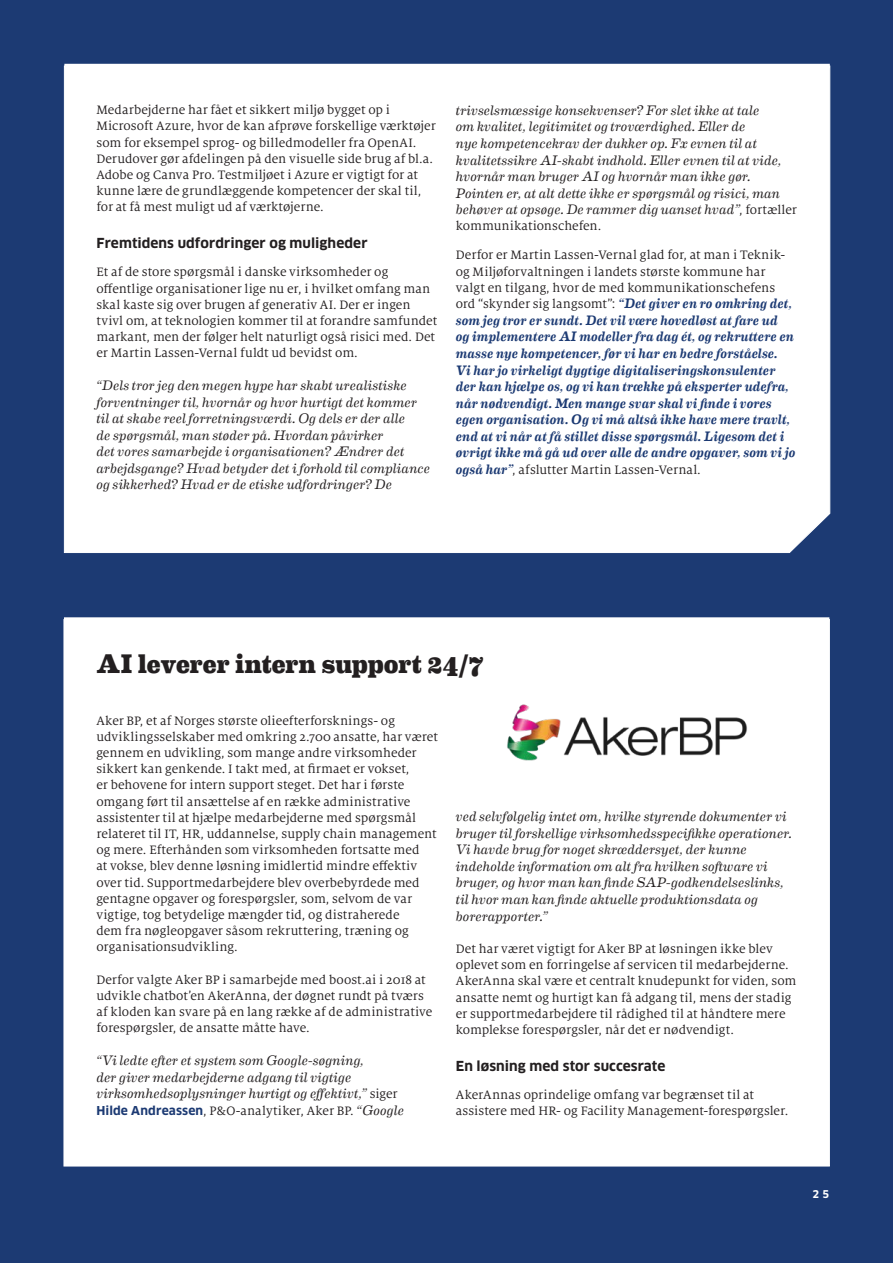
<style>
.page{position:relative;width:893px;height:1263px;background:#1c3a73}
.page>*{position:absolute;margin:0;border:0;box-sizing:border-box;transform-origin:0 0}
.t1{font:800 27px "Eames Century Modern";color:#231f20}
.t2{font:italic 13.8px/16.5px "Eames Century Modern";letter-spacing:.01em;color:#231f20}
.t3{font:italic 500 13.8px/16.5px "Eames Century Modern";letter-spacing:.01em;color:#1c3a73}
.t4{font:13.5px/16.2px "Milo Serif OT";color:#231f20}
.t5{font:700 13.5px "Clan OT";letter-spacing:.005em;color:#231f20}
.Genre{font:700 10.5px "Clan OT";color:#fff}
.s1{font-family:"Milo Serif OT";font-style:normal;font-size:13.5px}
.s2{font-family:"Eames Century Modern";font-weight:500;font-style:italic;font-size:13.8px;color:#1c3a73}
.s3{font-family:"Clan OT";font-weight:700;font-size:12px;color:#1c3a73}
.s4{font-family:"Eames Century Modern";font-style:italic;font-size:13.8px}
</style>
<div class="page">
<div style="left:64px;top:619px;width:766px;height:547px;background:#fff;border:1px solid #fff"></div>
<div style="left:64px;top:68px;width:766px;height:485px;background:#fff"></div>
<div style="left:64px;top:617px;width:765px;height:5px;background:#fff"></div>
<hr style="left:64px;top:64px;width:766px;height:4px;background:#fff">
<img style="left:507px;top:704px;width:240px;height:57px">
<p class="t4" style="left:96px;top:102px;width:341px">Medarbejderne har fået et sikkert miljø bygget op i Microsoft Azure, hvor de kan afprøve forskellige værktøjer som for eksempel sprog- og billedmodeller fra OpenAI.<br>Derudover gør afdelingen på den visuelle side brug af bl.a.<br>Adobe og Canva Pro. Testmiljøet i Azure er vigtigt for at kunne lære de grundlæggende kompetencer der skal til, for at få mest muligt ud af værktøjerne.</p>
<p class="t5" style="left:96px;top:236px;width:273px">Fremtidens udfordringer og muligheder</p>
<p class="t4" style="left:96px;top:264px;width:342px">Et af de store spørgsmål i danske virksomheder og offentlige organisationer lige nu er, i hvilket omfang man skal kaste sig over brugen af generativ AI. Der er ingen tvivl om, at teknologien kommer til at forandre samfundet markant, men der følger helt naturligt også risici med. Det er Martin Lassen-Vernal fuldt ud bevidst om.</p>
<p class="t2" style="left:96px;top:376px;width:335px">“Dels tror jeg den megen hype har skabt urealistiske forventninger til, hvornår og hvor hurtigt det kommer til at skabe reel forretningsværdi. Og dels er der alle<br>de spørgsmål, man støder på. Hvordan påvirker<br>det vores samarbejde i organisationen? Ændrer det arbejdsgange? Hvad betyder det i forhold til compliance og sikkerhed? Hvad er de etiske udfordringer? De</p>
<p class="t2" style="left:456px;top:101px;width:342px">trivselsmæssige konsekvenser? For slet ikke at tale<br>om kvalitet, legitimitet og troværdighed. Eller de<br>nye kompetencekrav der dukker op. Fx evnen til at kvalitetssikre AI-skabt indhold. Eller evnen til at vide, hvornår man bruger AI og hvornår man ikke gør.<br>Pointen er, at alt dette ikke er spørgsmål og risici, man behøver at opsøge. De rammer dig uanset hvad”<span class="s1">, fortæller</span></p>
<p class="t4" style="left:456px;top:218px;width:147px">kommunikationschefen.</p>
<p class="t4" style="left:456px;top:247px;width:338px">Derfor er Martin Lassen-Vernal glad for, at man i Teknik&shy;og Miljøforvaltningen i landets største kommune har valgt en tilgang, hvor de med kommunikationschefens ord “skynder sig langsomt”: <span class="s2">“Det giver en ro omkring det,</span></p>
<p class="t3" style="left:456px;top:311px;width:341px">som jeg tror er sundt. Det vil være hovedløst at fare ud<br>og implementere AI modeller fra dag ét, og rekruttere en masse nye kompetencer, før vi har en bedre forståelse.<br>Vi har jo virkeligt dygtige digitaliseringskonsulenter der kan hjælpe os, og vi kan trække på eksperter udefra, når nødvendigt. Men mange svar skal vi finde i vores egen organisation. Og vi må altså ikke have mere travlt, end at vi når at få stillet disse spørgsmål. Ligesom det i øvrigt ikke må gå ud over alle de andre opgaver, som vi jo</p>
<p class="t4" style="left:456px;top:462px;width:246px"><span class="s2">også har”</span>, afslutter Martin Lassen-Vernal.</p>
<p class="t1" style="left:97px;top:643px;width:388px">AI leverer intern support 24/7</p>
<p class="t4" style="left:96px;top:712px;width:343px">Aker BP, et af Norges største olieefterforsknings- og udviklingsselskaber med omkring 2.700 ansatte, har været gennem en udvikling, som mange andre virksomheder sikkert kan genkende. I takt med, at firmaet er vokset,<br>er behovene for intern support steget. Det har i første omgang ført til ansættelse af en række administrative assistenter til at hjælpe medarbejderne med spørgsmål relateret til IT, HR, uddannelse, supply chain management og mere. Efterhånden som virksomheden fortsatte med<br>at vokse, blev denne løsning imidlertid mindre effektiv over tid. Supportmedarbejdere blev overbebyrdede med gentagne opgaver og forespørgsler, som, selvom de var vigtige, tog betydelige mængder tid, og distraherede<br>dem fra nøgleopgaver såsom rekruttering, træning og organisationsudvikling.</p>
<p class="t4" style="left:96px;top:972px;width:337px">Derfor valgte Aker BP i samarbejde med boost.ai i 2018 at udvikle chatbot’en AkerAnna, der døgnet rundt på tværs af kloden kan svare på en lang række af de administrative forespørgsler, de ansatte måtte have.</p>
<p class="t2" style="left:96px;top:1051px;width:303px">“Vi ledte efter et system som Google-søgning,<br>der giver medarbejderne adgang til vigtige virksomhedsoplysninger hurtigt og effektivt,” <span class="s1">siger</span></p>
<p class="t4" style="left:96px;top:1103px;width:309px"><span class="s3">Hilde Andreassen</span>, P&amp;O-analytiker, Aker BP. <span class="s4">“Google</span></p>
<p class="t2" style="left:456px;top:807px;width:338px">ved selvfølgelig intet om, hvilke styrende dokumenter vi bruger til forskellige virksomhedsspecifikke operationer.<br>Vi havde brug for noget skræddersyet, der kunne indeholde information om alt fra hvilken software vi bruger, og hvor man kan finde SAP-godkendelseslinks, til hvor man kan finde aktuelle produktionsdata og borerapporter.”</p>
<p class="t4" style="left:456px;top:941px;width:342px">Det har været vigtigt for Aker BP at løsningen ikke blev oplevet som en forringelse af servicen til medarbejderne.<br>AkerAnna skal være et centralt knudepunkt for viden, som ansatte nemt og hurtigt kan få adgang til, mens der stadig er supportmedarbejdere til rådighed til at håndtere mere komplekse forespørgsler, når det er nødvendigt.</p>
<p class="t5" style="left:456px;top:1058px;width:211px">En løsning med stor succesrate</p>
<p class="t4" style="left:456px;top:1087px;width:334px">AkerAnnas oprindelige omfang var begrænset til at assistere med HR- og Facility Management-forespørgsler.</p>
<p class="Genre" style="left:813px;top:1188px;width:18px">2 5</p>
</div>
